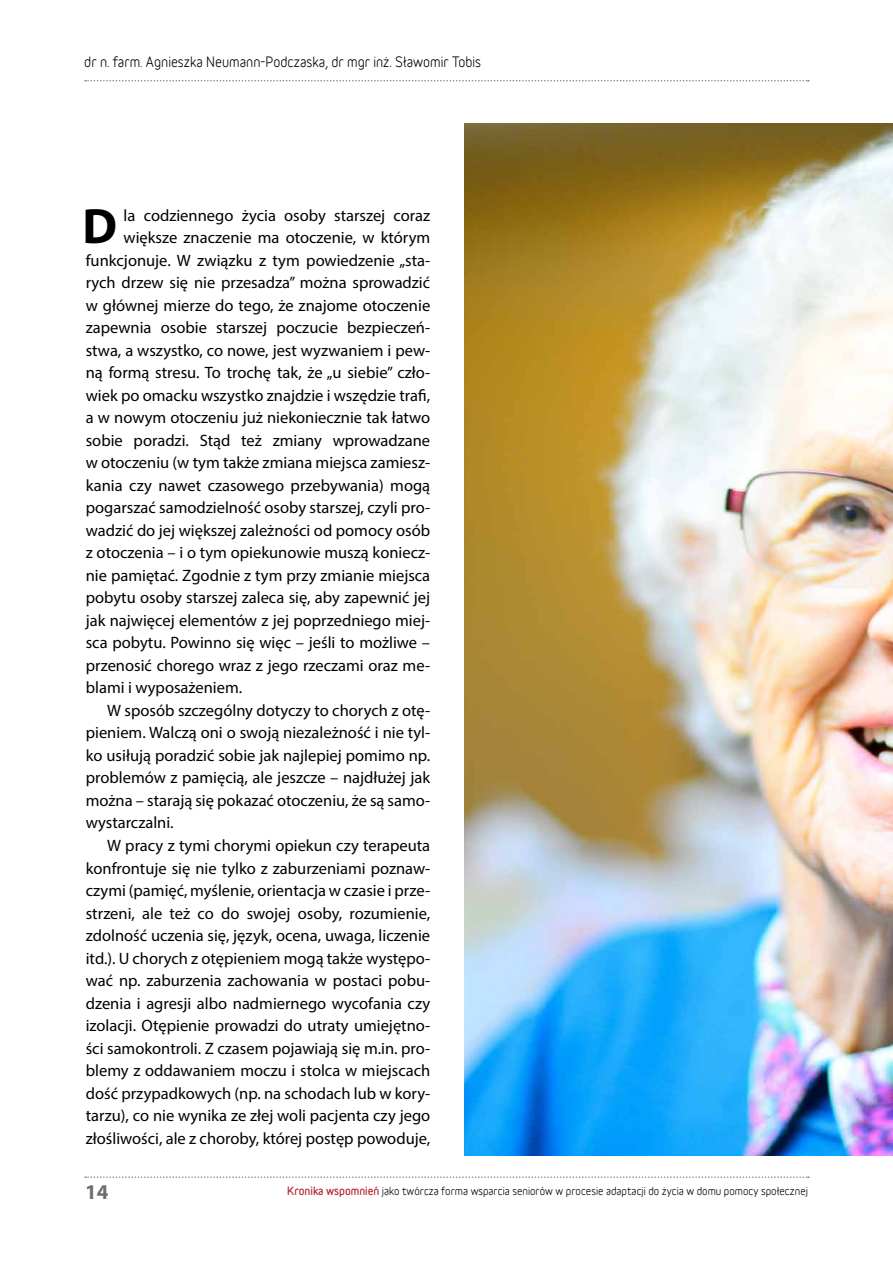
<style>
.page{position:relative;width:893px;height:1263px;background:#fff}
.page>*{position:absolute;margin:0;border:0;box-sizing:border-box;transform-origin:0 0}
.t1{font:700 49.95px "Myriad Pro";color:#000}
.t2{font:700 21px "Myriad Pro";color:#6d6e71}
.t3{font:16.5px "Myriad Pro";color:#000}
.t4{font:700 13.5px "Variable";color:#000}
.t5{font:700 10.5px "Variable";color:#000}
.s1{font-family:"Variable Regular 4";font-weight:400;color:#b5202b}
</style>
<div class="page">
<svg style="left:85px;top:80px;width:724px;height:1px"></svg>
<svg style="left:85px;top:1176px;width:724px;height:2px"></svg>
<img style="left:464px;top:123px;width:429px;height:1032px">
<p class="t4" style="left:84px;top:51px;width:398px">dr n. farm. Agnieszka Neumann-Podczaska, dr mgr inż. Sławomir Tobis</p>
<h1 class="t1" style="left:82px;top:194px;width:36px">D</h1>
<p class="t3" style="left:124px;top:205px;width:308px">la codziennego życia osoby starszej coraz</p>
<p class="t3" style="left:124px;top:228px;width:308px">większe znaczenie ma otoczenie, w którym</p>
<p class="t3" style="left:86px;top:250px;width:346px">funkcjonuje. W związku z tym powiedzenie „sta-</p>
<p class="t3" style="left:86px;top:273px;width:346px">rych drzew się nie przesadza” można sprowadzić</p>
<p class="t3" style="left:86px;top:295px;width:346px">w głównej mierze do tego, że znajome otoczenie</p>
<p class="t3" style="left:86px;top:318px;width:346px">zapewnia osobie starszej poczucie bezpieczeń-</p>
<p class="t3" style="left:86px;top:340px;width:346px">stwa, a wszystko, co nowe, jest wyzwaniem i pew-</p>
<p class="t3" style="left:86px;top:363px;width:346px">ną formą stresu. To trochę tak, że „u siebie” czło-</p>
<p class="t3" style="left:86px;top:385px;width:346px">wiek po omacku wszystko znajdzie i wszędzie trafi,</p>
<p class="t3" style="left:86px;top:408px;width:346px">a w nowym otoczeniu już niekoniecznie tak łatwo</p>
<p class="t3" style="left:86px;top:430px;width:346px">sobie poradzi. Stąd też zmiany wprowadzane</p>
<p class="t3" style="left:86px;top:453px;width:346px">w otoczeniu (w tym także zmiana miejsca zamiesz-</p>
<p class="t3" style="left:86px;top:475px;width:346px">kania czy nawet czasowego przebywania) mogą</p>
<p class="t3" style="left:86px;top:498px;width:346px">pogarszać samodzielność osoby starszej, czyli pro-</p>
<p class="t3" style="left:86px;top:520px;width:346px">wadzić do jej większej zależności od pomocy osób</p>
<p class="t3" style="left:86px;top:543px;width:346px">z otoczenia – i o tym opiekunowie muszą koniecz-</p>
<p class="t3" style="left:86px;top:565px;width:346px">nie pamiętać. Zgodnie z tym przy zmianie miejsca</p>
<p class="t3" style="left:86px;top:588px;width:346px">pobytu osoby starszej zaleca się, aby zapewnić jej</p>
<p class="t3" style="left:86px;top:610px;width:346px">jak najwięcej elementów z jej poprzedniego miej-</p>
<p class="t3" style="left:86px;top:633px;width:346px">sca pobytu. Powinno się więc – jeśli to możliwe –</p>
<p class="t3" style="left:86px;top:655px;width:346px">przenosić chorego wraz z jego rzeczami oraz me-</p>
<p class="t3" style="left:86px;top:678px;width:158px">blami i wyposażeniem.</p>
<p class="t3" style="left:107px;top:700px;width:325px">W sposób szczególny dotyczy to chorych z otę-</p>
<p class="t3" style="left:86px;top:723px;width:346px">pieniem. Walczą oni o swoją niezależność i nie tyl-</p>
<p class="t3" style="left:86px;top:745px;width:346px">ko usiłują poradzić sobie jak najlepiej pomimo np.</p>
<p class="t3" style="left:86px;top:768px;width:346px">problemów z pamięcią, ale jeszcze – najdłużej jak</p>
<p class="t3" style="left:86px;top:790px;width:346px">można – starają się pokazać otoczeniu, że są samo-</p>
<p class="t3" style="left:86px;top:813px;width:89px">wystarczalni.</p>
<p class="t3" style="left:107px;top:835px;width:325px">W pracy z tymi chorymi opiekun czy terapeuta</p>
<p class="t3" style="left:86px;top:858px;width:346px">konfrontuje się nie tylko z zaburzeniami poznaw-</p>
<p class="t3" style="left:86px;top:880px;width:346px">czymi (pamięć, myślenie, orientacja w czasie i prze-</p>
<p class="t3" style="left:86px;top:903px;width:346px">strzeni, ale też co do swojej osoby, rozumienie,</p>
<p class="t3" style="left:86px;top:925px;width:346px">zdolność uczenia się, język, ocena, uwaga, liczenie</p>
<p class="t3" style="left:86px;top:948px;width:346px">itd.). U chorych z otępieniem mogą także występo-</p>
<p class="t3" style="left:86px;top:970px;width:346px">wać np. zaburzenia zachowania w postaci pobu-</p>
<p class="t3" style="left:86px;top:993px;width:346px">dzenia i agresji albo nadmiernego wycofania czy</p>
<p class="t3" style="left:86px;top:1015px;width:346px">izolacji. Otępienie prowadzi do utraty umiejętno-</p>
<p class="t3" style="left:86px;top:1038px;width:346px">ści samokontroli. Z czasem pojawiają się m.in. pro-</p>
<p class="t3" style="left:86px;top:1060px;width:346px">blemy z oddawaniem moczu i stolca w miejscach</p>
<p class="t3" style="left:86px;top:1083px;width:346px">dość przypadkowych (np. na schodach lub w kory-</p>
<p class="t3" style="left:86px;top:1105px;width:346px">tarzu), co nie wynika ze złej woli pacjenta czy jego</p>
<p class="t3" style="left:86px;top:1128px;width:346px">złośliwości, ale z choroby, której postęp powoduje,</p>
<p class="t2" style="left:85px;top:1178px;width:25px">14</p>
<p class="t5" style="left:287px;top:1182px;width:522px"><span class="s1">Kronika wspomnień</span> jako twórcza forma wsparcia seniorów w procesie adaptacji do życia w domu pomocy społecznej</p>
</div>
